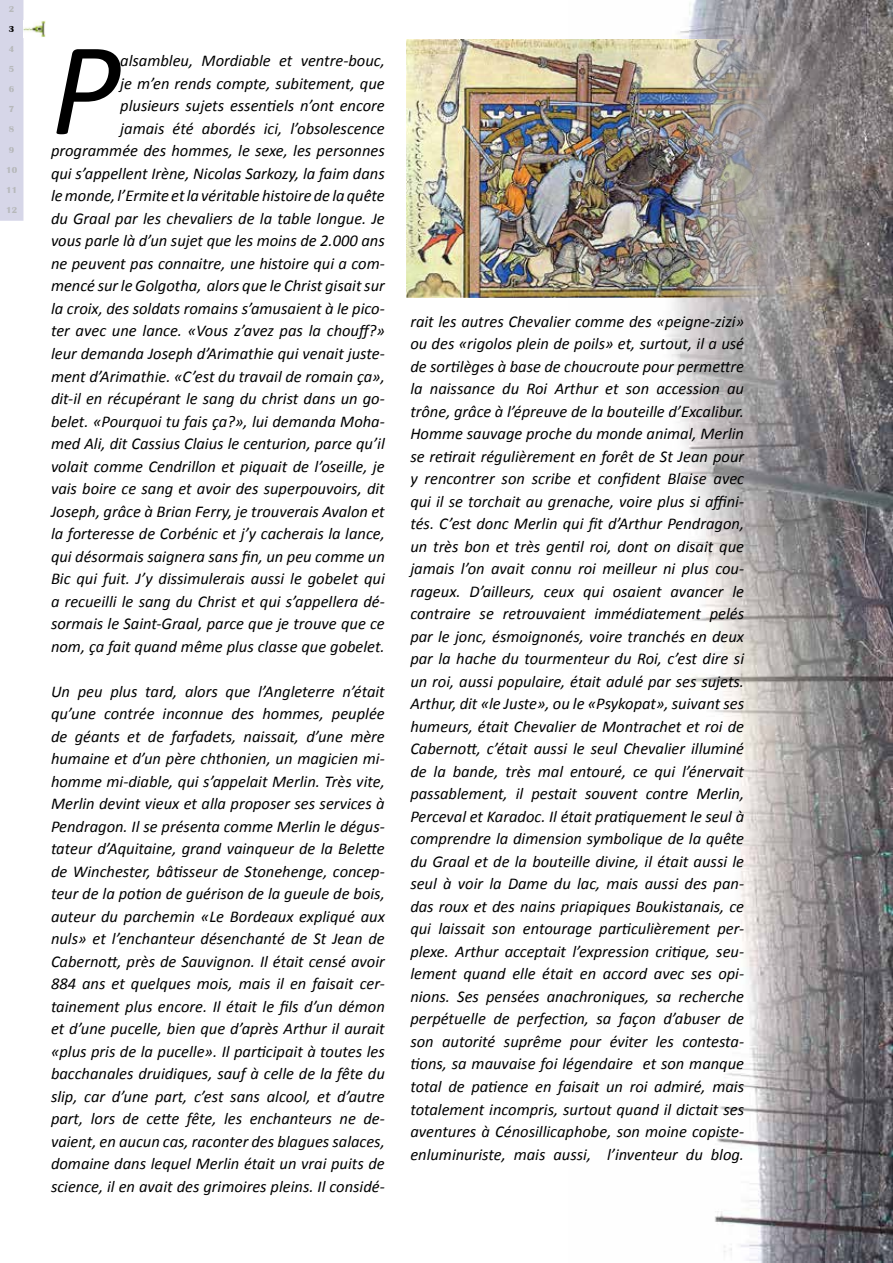
<style>
.page{position:relative;width:893px;height:1263px;background:#fff}
.page>*{position:absolute;margin:0;border:0;box-sizing:border-box;transform-origin:0 0}
.t1{font:italic 133.95px "Calibri";color:#000}
.t2{font:italic 16.5px/22.5px "Calibri";color:#000;text-align:justify}
.t3{font:700 9px "Britannic";color:#b6b8ba}
.t4{font:700 9px "Britannic";color:#000}
</style>
<div class="page">
<img style="left:569px;top:0;width:324px;height:1263px">
<div style="left:0;top:0;width:23px;height:221px;background:#d6d6e8"></div>
<img style="left:24px;top:21px;width:21px;height:16px">
<img style="left:407px;top:39px;width:386px;height:258px">
<p class="t3" style="left:9px;top:4px;width:7px">2</p>
<p class="t4" style="left:9px;top:24px;width:7px">3</p>
<p class="t3" style="left:9px;top:44px;width:7px">4</p>
<p class="t3" style="left:9px;top:64px;width:7px">5</p>
<p class="t3" style="left:9px;top:84px;width:7px">6</p>
<p class="t3" style="left:9px;top:104px;width:7px">7</p>
<p class="t3" style="left:9px;top:124px;width:7px">8</p>
<p class="t3" style="left:9px;top:144px;width:7px">9</p>
<p class="t3" style="left:6px;top:165px;width:12px">10</p>
<p class="t3" style="left:6px;top:185px;width:12px">11</p>
<p class="t3" style="left:6px;top:205px;width:12px">12</p>
<h1 class="t1" style="left:51px;top:-2px;width:71px">P</h1>
<p class="t2" style="left:51px;top:49px;width:335px;text-align:right">alsambleu, Mordiable et ventre-bouc,<br>je m’en rends compte, subitement, que<br>plusieurs sujets essentiels n’ont encore<br>jamais été abordés ici, l’obsolescence programmée des hommes, le sexe, les personnes qui s’appellent Irène, Nicolas Sarkozy, la faim dans le monde, l’Ermite et la véritable histoire de la quête du Graal par les chevaliers de la table longue. Je vous parle là d’un sujet que les moins de 2.000 ans ne peuvent pas connaitre, une histoire qui a com&shy;mencé sur le Golgotha, alors que le Christ gisait sur la croix, des soldats romains s’amusaient à le pico&shy;ter avec une lance. «Vous z’avez pas la chouff?» leur demanda Joseph d’Arimathie qui venait juste&shy;ment d’Arimathie. «C’est du travail de romain ça», dit-il en récupérant le sang du christ dans un go&shy;belet. «Pourquoi tu fais ça?», lui demanda Moha&shy;med Ali, dit Cassius Claius le centurion, parce qu’il volait comme Cendrillon et piquait de l’oseille, je vais boire ce sang et avoir des superpouvoirs, dit Joseph, grâce à Brian Ferry, je trouverais Avalon et la forteresse de Corbénic et j’y cacherais la lance, qui désormais saignera sans fin, un peu comme un Bic qui fuit. J’y dissimulerais aussi le gobelet qui a recueilli le sang du Christ et qui s’appellera dé&shy;sormais le Saint-Graal, parce que je trouve que ce nom, ça fait quand même plus classe que gobelet.</p>
<p class="t2" style="left:51px;top:679px;width:335px">Un peu plus tard, alors que l’Angleterre n’était qu’une contrée inconnue des hommes, peuplée de géants et de farfadets, naissait, d’une mère humaine et d’un père chthonien, un magicien mi&shy;homme mi-diable, qui s’appelait Merlin. Très vite, Merlin devint vieux et alla proposer ses services à Pendragon. Il se présenta comme Merlin le dégus&shy;tateur d’Aquitaine, grand vainqueur de la Belette de Winchester, bâtisseur de Stonehenge, concep&shy;teur de la potion de guérison de la gueule de bois, auteur du parchemin «Le Bordeaux expliqué aux nuls» et l’enchanteur désenchanté de St Jean de Cabernott, près de Sauvignon. Il était censé avoir 884 ans et quelques mois, mais il en faisait cer&shy;tainement plus encore. Il était le fils d’un démon et d’une pucelle, bien que d’après Arthur il aurait «plus pris de la pucelle». Il participait à toutes les bacchanales druidiques, sauf à celle de la fête du slip, car d’une part, c’est sans alcool, et d’autre part, lors de cette fête, les enchanteurs ne de&shy;vaient, en aucun cas, raconter des blagues salaces, domaine dans lequel Merlin était un vrai puits de science, il en avait des grimoires pleins. Il considé-</p>
<p class="t2" style="left:410px;top:309px;width:335px">rait les autres Chevalier comme des «peigne-zizi» ou des «rigolos plein de poils» et, surtout, il a usé de sortilèges à base de choucroute pour permettre la naissance du Roi Arthur et son accession au trône, grâce à l’épreuve de la bouteille d’Excalibur.<br>Homme sauvage proche du monde animal, Merlin se retirait régulièrement en forêt de St Jean pour y rencontrer son scribe et confident Blaise avec qui il se torchait au grenache, voire plus si affini&shy;tés. C’est donc Merlin qui fit d’Arthur Pendragon, un très bon et très gentil roi, dont on disait que jamais l’on avait connu roi meilleur ni plus cou&shy;rageux. D’ailleurs, ceux qui osaient avancer le contraire se retrouvaient immédiatement pelés par le jonc, ésmoignonés, voire tranchés en deux par la hache du tourmenteur du Roi, c’est dire si un roi, aussi populaire, était adulé par ses sujets.<br>Arthur, dit «le Juste», ou le «Psykopat», suivant ses humeurs, était Chevalier de Montrachet et roi de Cabernott, c’était aussi le seul Chevalier illuminé de la bande, très mal entouré, ce qui l’énervait passablement, il pestait souvent contre Merlin, Perceval et Karadoc. Il était pratiquement le seul à comprendre la dimension symbolique de la quête du Graal et de la bouteille divine, il était aussi le seul à voir la Dame du lac, mais aussi des pan&shy;das roux et des nains priapiques Boukistanais, ce qui laissait son entourage particulièrement per&shy;plexe. Arthur acceptait l’expression critique, seu&shy;lement quand elle était en accord avec ses opi&shy;nions. Ses pensées anachroniques, sa recherche perpétuelle de perfection, sa façon d’abuser de son autorité suprême pour éviter les contesta&shy;tions, sa mauvaise foi légendaire et son manque total de patience en faisait un roi admiré, mais totalement incompris, surtout quand il dictait ses aventures à Cénosillicaphobe, son moine copiste&shy;enluminuriste, mais aussi, l’inventeur du blog.</p>
</div>
